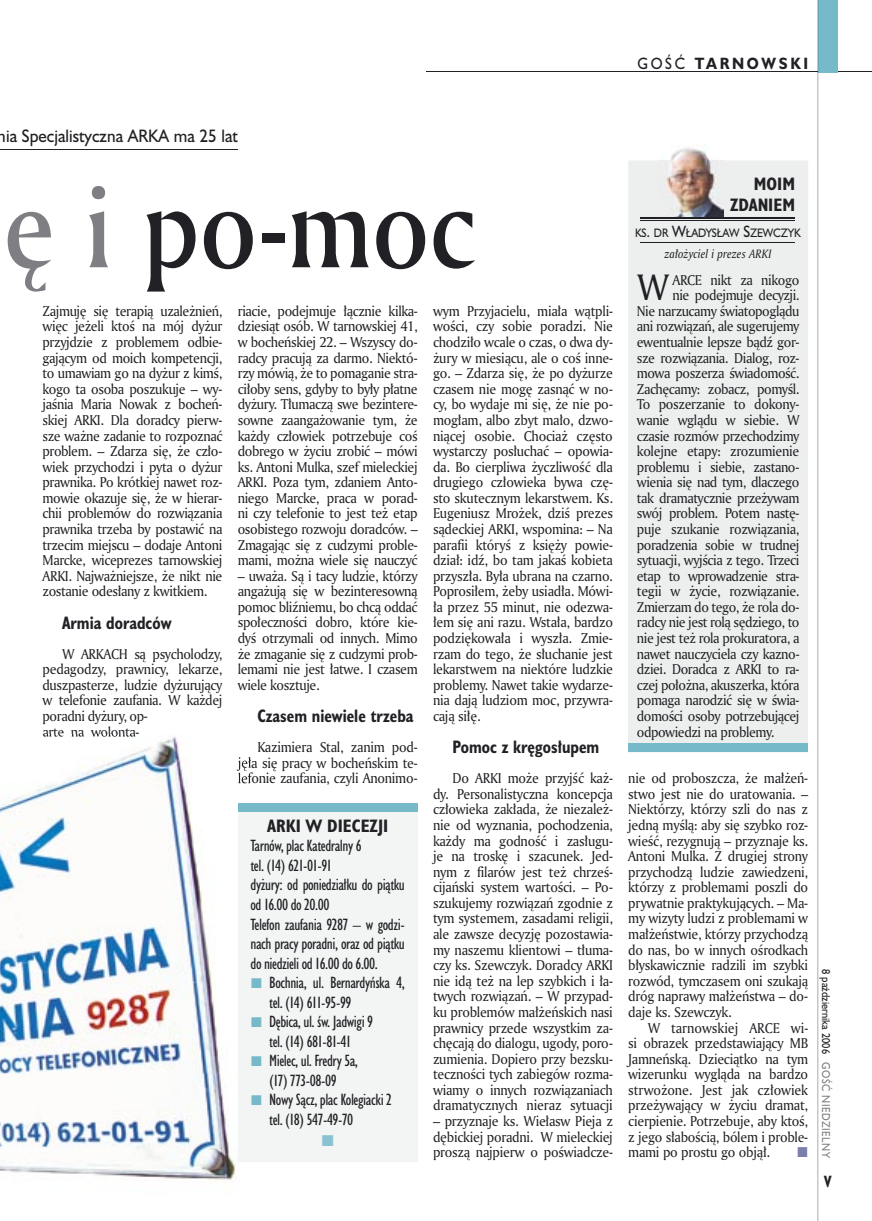
<style>
.page{position:relative;width:872px;height:1221px;background:#fff}
.page>*{position:absolute;margin:0;border:0;box-sizing:border-box;transform-origin:0 0}
.t1{font:108px "Amerigo Md PL";color:#212125;scale:.9 1}
.t2{font:35.55px "Amerigo PL";color:#212125;scale:.94 1}
.t3{font:700 16.5px "Humanst 521 Cn PL";color:#212125;scale:.94 1}
.t4{font:16.5px "Humanst 521 PL";color:#212125;scale:.94 1}
.t5{font:700 16.5px/21px "Humanst 521 Cn PL";color:#212125;text-align:right}
.t6{font:15px/19.5px "Humanst 521 Cn PL";letter-spacing:-.03em;color:#212125}
.t7{font:700 15px "Humanst 521 PL";letter-spacing:.2em;color:#212125;scale:.9 1}
.t8{font:700 15px "Humanst 521 Cn PL";color:#212125;scale:.94 1}
.t9{font:13.8px/15.6px "Amerigo PL";letter-spacing:-.03em;color:#212125;text-align:justify;scale:.94 1}
.t10{font:italic 11.7px "Amerigo PL";color:#212125;scale:.94 1}
.t11{font:11.25px "Humanst 521 PL";letter-spacing:-.015em;color:#212125;scale:.9 1}
.t12{font:10.5px "Humanst 521 PL";color:#212125;scale:.9 1}
.t13{font:10.5px "Humanst 521 PL";letter-spacing:.05em;color:#7f7e83;scale:.9 1}
.s1{font-weight:400}
.s2{color:#7f7e83}
.s3{font-size:15px}
</style>
<div class="page">
<hr style="left:425px;top:72px;width:447px;height:1px;background:#212125">
<div style="left:818px;top:0;width:19px;height:72px;background:#76baca"></div>
<hr style="left:817px;top:0;width:1px;height:1220px;background:#212125">
<img style="left:0;top:736px;width:250px;height:444px">
<img style="left:43px;top:734px;width:92px;height:2px">
<svg style="left:237px;top:757px;width:13px;height:13px"></svg>
<img style="left:238px;top:772px;width:12px;height:14px">
<hr style="left:0;top:149px;width:238px;height:1px;background:#212125">
<div style="left:628px;top:160px;width:180px;height:592px;background:#edeeee"></div>
<div style="left:628px;top:743px;width:180px;height:8px;background:#76baca"></div>
<img style="left:666px;top:144px;width:57px;height:73px">
<hr style="left:641px;top:217px;width:154px;height:2px;background:#212125">
<hr style="left:641px;top:220px;width:154px;height:1px;background:#212125">
<hr style="left:641px;top:242px;width:154px;height:1px;background:#212125">
<div style="left:238px;top:808px;width:180px;height:353px;background:#f3f4f4"></div>
<div style="left:238px;top:803px;width:180px;height:8px;background:#76baca"></div>
<p class="t7" style="left:637px;top:53px;width:191px"><span class="s1">GOŚĆ</span> TARNOWSKI</p>
<p class="t4" style="left:-2px;top:125px;width:257px">nia Specjalistyczna ARKA ma 25 lat</p>
<h1 class="t1" style="left:4px;top:156px;width:526px"><span class="s2">ę i</span> po-moc</h1>
<p class="t5" style="left:730px;top:173px;width:66px">MOIM<br>ZDANIEM</p>
<p class="t11" style="left:635px;top:225px;width:186px">KS<span class="s3">.</span> DR <span class="s3">W</span>ŁADYSŁAW <span class="s3">S</span>ZEWCZYK</p>
<p class="t10" style="left:664px;top:246px;width:115px">założyciel i prezes ARKI</p>
<h2 class="t2" style="left:637px;top:264px;width:35px">W</h2>
<p class="t9" style="left:672px;top:271px;width:136px">ARCE nikt za nikogo</p>
<p class="t9" style="left:672px;top:287px;width:137px">nie podejmuje decyzji.</p>
<p class="t9" style="left:637px;top:303px;width:174px">Nie narzucamy światopoglądu</p>
<p class="t9" style="left:637px;top:318px;width:174px">ani rozwiązań, ale sugerujemy</p>
<p class="t9" style="left:637px;top:334px;width:174px">ewentualnie lepsze bądź gor-</p>
<p class="t9" style="left:637px;top:349px;width:174px">sze rozwiązania. Dialog, roz-</p>
<p class="t9" style="left:637px;top:365px;width:174px">mowa poszerza świadomość.</p>
<p class="t9" style="left:637px;top:380px;width:174px">Zachęcamy: zobacz, pomyśl.</p>
<p class="t9" style="left:637px;top:396px;width:174px">To poszerzanie to dokony-</p>
<p class="t9" style="left:637px;top:412px;width:175px">wanie wglądu w siebie. W</p>
<p class="t9" style="left:637px;top:427px;width:174px">czasie rozmów przechodzimy</p>
<p class="t9" style="left:637px;top:443px;width:174px">kolejne etapy: zrozumienie</p>
<p class="t9" style="left:637px;top:458px;width:174px">problemu i siebie, zastano-</p>
<p class="t9" style="left:637px;top:474px;width:174px">wienia się nad tym, dlaczego</p>
<p class="t9" style="left:637px;top:489px;width:174px">tak dramatycznie przeżywam</p>
<p class="t9" style="left:637px;top:505px;width:174px">swój problem. Potem nastę-</p>
<p class="t9" style="left:637px;top:521px;width:174px">puje szukanie rozwiązania,</p>
<p class="t9" style="left:637px;top:536px;width:174px">poradzenia sobie w trudnej</p>
<p class="t9" style="left:637px;top:552px;width:174px">sytuacji, wyjścia z tego. Trzeci</p>
<p class="t9" style="left:637px;top:567px;width:174px">etap to wprowadzenie stra-</p>
<p class="t9" style="left:637px;top:583px;width:174px">tegii w życie, rozwiązanie.</p>
<p class="t9" style="left:637px;top:598px;width:174px">Zmierzam do tego, że rola do-</p>
<p class="t9" style="left:637px;top:614px;width:174px">radcy nie jest rolą sędziego, to</p>
<p class="t9" style="left:637px;top:630px;width:174px">nie jest też rola prokuratora, a</p>
<p class="t9" style="left:637px;top:645px;width:174px">nawet nauczyciela czy kazno-</p>
<p class="t9" style="left:637px;top:661px;width:174px">dziei. Doradca z ARKI to ra-</p>
<p class="t9" style="left:637px;top:676px;width:174px">czej położna, akuszerka, która</p>
<p class="t9" style="left:637px;top:692px;width:174px">pomaga narodzić się w świa-</p>
<p class="t9" style="left:637px;top:707px;width:174px">domości osoby potrzebującej</p>
<p class="t9" style="left:637px;top:723px;width:148px">odpowiedzi na problemy.</p>
<p class="t9" style="left:238px;top:303px;width:193px">riacie, podejmuje łącznie kilka&shy;dziesiąt osób. W tarnowskiej 41, w bocheńskiej 22. – Wszyscy do&shy;radcy pracują za darmo. Niektó&shy;rzy mówią, że to pomaganie stra&shy;ciłoby sens, gdyby to były płatne dyżury. Tłumaczą swe bezintere&shy;sowne zaangażowanie tym, że każdy człowiek potrzebuje coś dobrego w życiu zrobić – mówi ks. Antoni Mulka, szef mieleckiej ARKI. Poza tym, zdaniem Anto&shy;niego Marcke, praca w porad&shy;ni czy telefonie to jest też etap osobistego rozwoju doradców. – Zmagając się z cudzymi proble&shy;mami, można wiele się nauczyć</p>
<p class="t9" style="left:238px;top:567px;width:193px">– uważa. Są i tacy ludzie, którzy angażują się w bezinteresowną pomoc bliźniemu, bo chcą oddać społeczności dobro, które kie&shy;dyś otrzymali od innych. Mimo że zmaganie się z cudzymi prob&shy;lemami nie jest łatwe. I czasem wiele kosztuje.</p>
<p class="t3" style="left:257px;top:704px;width:168px">Czasem niewiele trzeba</p>
<p class="t9" style="left:238px;top:739px;width:193px;text-indent:20px">Kazimiera Stal, zanim pod&shy;jęła się pracy w bocheńskim te&shy;lefonie zaufania, czyli Anonimo-</p>
<p class="t9" style="left:43px;top:303px;width:193px">Zajmuję się terapią uzależnień, więc jeżeli ktoś na mój dyżur przyjdzie z problemem odbie&shy;gającym od moich kompetencji, to umawiam go na dyżur z kimś, kogo ta osoba poszukuje – wy&shy;jaśnia Maria Nowak z bocheń&shy;skiej ARKI. Dla doradcy pierw&shy;sze ważne zadanie to rozpoznać problem. – Zdarza się, że czło&shy;wiek przychodzi i pyta o dyżur prawnika. Po krótkiej nawet roz&shy;mowie okazuje się, że w hierar&shy;chii problemów do rozwiązania prawnika trzeba by postawić na trzecim miejscu – dodaje Antoni Marcke, wiceprezes tarnowskiej ARKI. Najważniejsze, że nikt nie zostanie odesłany z kwitkiem.</p>
<p class="t3" style="left:62px;top:611px;width:118px">Armia doradców</p>
<p class="t9" style="left:43px;top:645px;width:193px;text-align:left;text-indent:20px">W ARKACH są psycholodzy, pedagodzy, prawnicy, lekarze, duszpasterze, ludzie dyżurujący w telefonie zaufania. W każdej poradni dyżury, op-<br>arte na wolonta-</p>
<p class="t9" style="left:433px;top:303px;width:193px">wym Przyjacielu, miała wątpli&shy;wości, czy sobie poradzi. Nie chodziło wcale o czas, o dwa dy&shy;żury w miesiącu, ale o coś inne&shy;go. – Zdarza się, że po dyżurze czasem nie mogę zasnąć w no&shy;cy, bo wydaje mi się, że nie po&shy;mogłam, albo zbyt mało, dzwo&shy;niącej osobie. Chociaż często wystarczy posłuchać – opowia&shy;da. Bo cierpliwa życzliwość dla drugiego człowieka bywa czę&shy;sto skutecznym lekarstwem. Ks.<br>Eugeniusz Mrożek, dziś prezes sądeckiej ARKI, wspomina: – Na parafii któryś z księży powie&shy;dział: idź, bo tam jakaś kobieta przyszła. Była ubrana na czarno.<br>Poprosiłem, żeby usiadła. Mówi&shy;ła przez 55 minut, nie odezwa&shy;łem się ani razu. Wstała, bardzo podziękowała i wyszła. Zmie&shy;rzam do tego, że słuchanie jest lekarstwem na niektóre ludzkie problemy. Nawet takie wydarze&shy;nia dają ludziom moc, przywra&shy;cają siłę.</p>
<p class="t3" style="left:452px;top:735px;width:158px">Pomoc z kręgosłupem</p>
<p class="t9" style="left:433px;top:770px;width:193px;text-indent:20px">Do ARKI może przyjść każ&shy;dy. Personalistyczna koncepcja człowieka zakłada, że niezależ&shy;nie od wyznania, pochodzenia, każdy ma godność i zasługu&shy;je na troskę i szacunek. Jed&shy;nym z filarów jest też chrześ&shy;cijański system wartości. – Po&shy;szukujemy rozwiązań zgodnie z tym systemem, zasadami religii, ale zawsze decyzję pozostawia&shy;my naszemu klientowi – tłuma&shy;czy ks. Szewczyk. Doradcy ARKI nie idą też na lep szybkich i ła&shy;twych rozwiązań. – W przypad&shy;ku problemów małżeńskich nasi prawnicy przede wszystkim za&shy;chęcają do dialogu, ugody, poro&shy;zumienia. Dopiero przy bezsku&shy;teczności tych zabiegów rozma&shy;wiamy o innych rozwiązaniach dramatycznych nieraz sytuacji</p>
<p class="t9" style="left:433px;top:1112px;width:193px">– przyznaje ks. Wiełasw Pieja z dębickiej poradni. W mieleckiej proszą najpierw o poświadcze-</p>
<p class="t9" style="left:628px;top:770px;width:193px">nie od proboszcza, że małżeń&shy;stwo jest nie do uratowania. – Niektórzy, którzy szli do nas z jedną myślą: aby się szybko roz&shy;wieść, rezygnują – przyznaje ks.<br>Antoni Mulka. Z drugiej strony przychodzą ludzie zawiedzeni, którzy z problemami poszli do prywatnie praktykujących. – Ma&shy;my wizyty ludzi z problemami w małżeństwie, którzy przychodzą do nas, bo w innych ośrodkach błyskawicznie radzili im szybki rozwód, tymczasem oni szukają dróg naprawy małżeństwa – do&shy;daje ks. Szewczyk.</p>
<p class="t9" style="left:628px;top:1019px;width:193px;text-indent:20px">W tarnowskiej ARCE wi&shy;si obrazek przedstawiający MB Jamneńską. Dzieciątko na tym wizerunku wygląda na bardzo strwożone. Jest jak człowiek przeżywający w życiu dramat, cierpienie. Potrzebuje, aby ktoś, z jego słabością, bólem i proble&shy;mami po prostu go objął.</p>
<p class="t5" style="left:267px;top:814px;width:123px">ARKI W DIECEZJI</p>
<p class="t6" style="left:250px;top:836px;width:156px">Tarnów, plac Katedralny 6<br>tel. (14) 621-01-91<br>dyżury: od poniedziałku do piątku od 16.00 do 20.00<br>Telefon zaufania 9287 – w godzi&shy;nach pracy poradni, oraz od piątku do niedzieli od 16.00 do 6.00.</p>
<p class="t6" style="left:269px;top:972px;width:137px">Bochnia, ul. Bernardyńska 4, tel. (14) 611-95-99<br>Dębica, ul. św. Jadwigi 9<br>tel. (14) 681-81-41<br>Mielec, ul. Fredry 5a,<br>(17) 773-08-09<br>Nowy Sącz, plac Kolegiacki 2 tel. (18) 547-49-70</p>
<p class="t12" style="left:833px;top:969px;width:95px;rotate:90deg">8 października 2006</p>
<p class="t13" style="left:833px;top:1062px;width:108px;rotate:90deg">GOŚĆ NIEDZIELNY</p>
<p class="t8" style="left:824px;top:1171px;width:9px">V</p>
</div>
